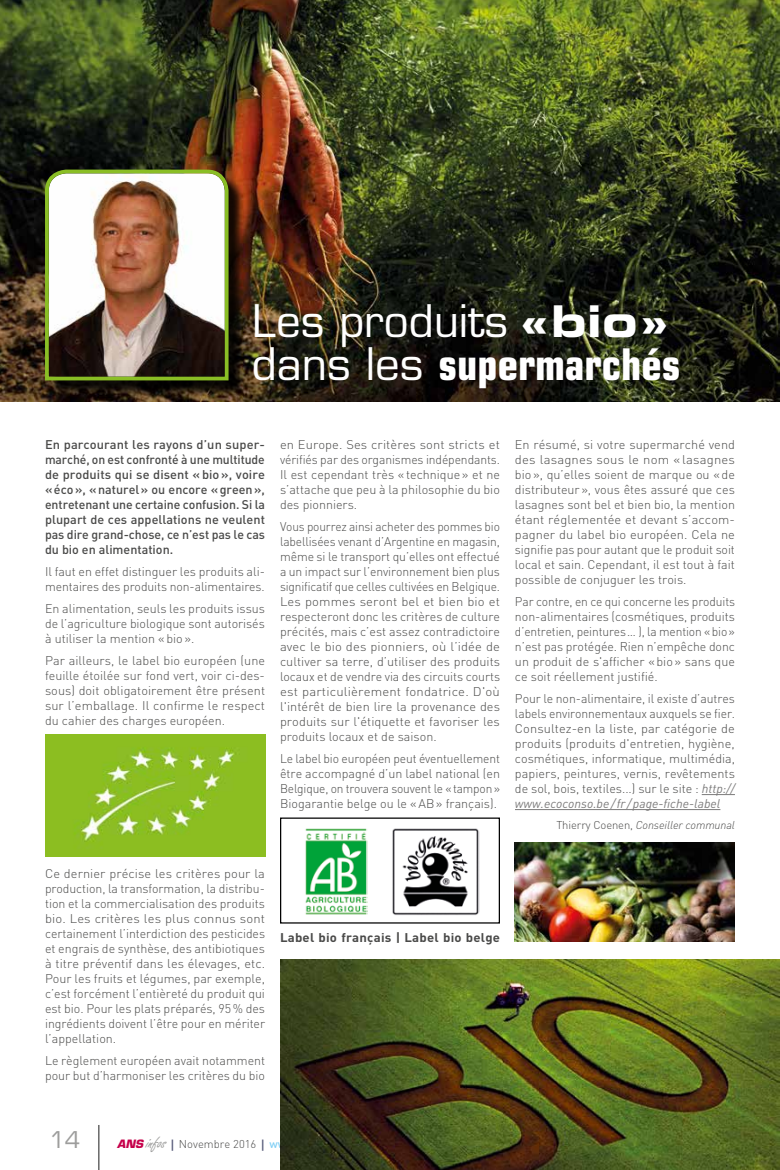
<style>
.page{position:relative;width:780px;height:1170px;background:#fff}
.page>*{position:absolute;margin:0;border:0;box-sizing:border-box;transform-origin:0 0}
.t1{font:43.75px/43.8px "Eurostile LT Std";color:#fff}
.t2{font:22.5px "Eurostile LT Std";color:#9d9d9c}
.t3{font:300 12.5px/15px "DIN";color:#4a4a49;text-align:justify}
.t4{font:300 12.5px/15px "DIN";color:#4a4a49;text-align:justify;scale:.95 1}
.t5{font:500 12.5px/15px "DIN";letter-spacing:-.005em;color:#4a4a49;text-align:justify}
.t6{font:300 12.5px/15px "DIN";color:#4a4a49;text-align:justify;scale:.96 1}
.t7{font:700 12.5px "DIN";letter-spacing:.02em;color:#4a4a49;scale:1.05 1}
.t8{font:500 11.25px "DIN";color:#83d0f5}
.t9{font:italic 300 11.25px "DIN";letter-spacing:-.01em;color:#4a4a49}
.s1{font-family:"Eurostile LT Std Bold Ex 2"}
.s2{font-weight:700;font-stretch:condensed}
.s3{font-weight:400;font-style:italic;color:#7c7b7b}
.s4{font-style:normal}
.s5{font-family:"Eurostile LT Std";font-weight:700;font-style:italic;color:#c6014a}
.s6{font-family:"Freestyle Script";font-weight:400;font-size:17.5px;color:#9d9d9c}
.s7{font-family:"Eurostile LT Std";font-weight:700;color:#585c7a}
.s8{font-weight:300;color:#4a4a49}
</style>
<div class="page">
<hr style="left:98px;top:1124px;width:1px;height:45px;background:#4a4a49">
<img style="left:0;top:0;width:780px;height:402px">
<img style="left:45px;top:734px;width:220px;height:122px">
<div style="left:280px;top:817px;width:220px;height:106px;border:1px solid #000"></div>
<img style="left:392px;top:828px;width:87px;height:87px">
<img style="left:305px;top:828px;width:62px;height:87px">
<hr style="left:701px;top:794px;width:34px;height:1px;background:#7c7b7b">
<hr style="left:515px;top:809px;width:205px;height:1px;background:#7c7b7b">
<div style="left:48px;top:173px;width:197px;height:224px;background:#000;opacity:.9"></div>
<img style="left:43px;top:168px;width:187px;height:214px">
<img style="left:280px;top:959px;width:500px;height:210px">
<img style="left:515px;top:842px;width:220px;height:99px">
<h1 class="t1" style="left:252px;top:299px;width:430px">Les produits <span class="s1">«bio» </span>dans les <span class="s2">supermarchés</span></h1>
<p class="t5" style="left:45px;top:436px;width:221px">En parcourant les rayons d’un super&shy;marché, on est confronté à une multitude de produits qui se disent «bio», voire «éco», «naturel» ou encore «green», entretenant une certaine confusion. Si la plupart de ces appellations ne veulent pas dire grand-chose, ce n’est pas le cas du bio en alimentation.</p>
<p class="t3" style="left:45px;top:563px;width:221px">Il faut en effet distinguer les produits ali&shy;mentaires des produits non-alimentaires.</p>
<p class="t3" style="left:45px;top:600px;width:221px">En alimentation, seuls les produits issus de l’agriculture biologique sont autorisés à utiliser la mention «bio».</p>
<p class="t3" style="left:45px;top:652px;width:221px">Par ailleurs, le label bio européen (une feuille étoilée sur fond vert, voir ci-des&shy;sous) doit obligatoirement être présent sur l’emballage. Il confirme le respect du cahier des charges européen.</p>
<p class="t3" style="left:280px;top:436px;width:221px">en Europe. Ses critères sont stricts et vérifiés par des organismes indépendants.<br>Il est cependant très «technique» et ne s’attache que peu à la philosophie du bio des pionniers.</p>
<p class="t4" style="left:280px;top:518px;width:233px">Vous pourrez ainsi acheter des pommes bio labellisées venant d’Argentine en magasin, même si le transport qu’elles ont effectué a un impact sur l’environnement bien plus significatif que celles cultivées en Belgique.<br>Les pommes seront bel et bien bio et respecteront donc les critères de culture précités, mais c’est assez contradictoire avec le bio des pionniers, où l’idée de cultiver sa terre, d’utiliser des produits locaux et de vendre via des circuits courts est particulièrement fondatrice. D'où l'intérêt de bien lire la provenance des produits sur l'étiquette et favoriser les produits locaux et de saison.</p>
<p class="t3" style="left:280px;top:750px;width:221px">Le label bio européen peut éventuellement être accompagné d’un label national (en Belgique, on trouvera souvent le «tampon» Biogarantie belge ou le «AB» français).</p>
<p class="t3" style="left:45px;top:866px;width:221px">Ce dernier précise les critères pour la production, la transformation, la distribu&shy;tion et la commercialisation des produits bio. Les critères les plus connus sont certainement l’interdiction des pesticides et engrais de synthèse, des antibiotiques à titre préventif dans les élevages, etc.<br>Pour les fruits et légumes, par exemple, c’est forcément l’entièreté du produit qui est bio. Pour les plats préparés, 95% des ingrédients doivent l’être pour en mériter l’appellation.</p>
<p class="t3" style="left:45px;top:1053px;width:221px">Le règlement européen avait notamment pour but d’harmoniser les critères du bio</p>
<p class="t7" style="left:280px;top:929px;width:211px">Label bio français | Label bio belge</p>
<p class="t3" style="left:515px;top:436px;width:221px">En résumé, si votre supermarché vend des lasagnes sous le nom « lasagnes bio», qu’elles soient de marque ou «de distributeur», vous êtes assuré que ces lasagnes sont bel et bien bio, la mention étant réglementée et devant s’accom&shy;pagner du label bio européen. Cela ne signifie pas pour autant que le produit soit local et sain. Cependant, il est tout à fait possible de conjuguer les trois.</p>
<p class="t6" style="left:515px;top:593px;width:231px">Par contre, en ce qui concerne les produits non-alimentaires (cosmétiques, produits d’entretien, peintures… ), la mention «bio» n’est pas protégée. Rien n’empêche donc un produit de s'afficher «bio» sans que ce soit réellement justifié.</p>
<p class="t3" style="left:515px;top:690px;width:221px">Pour le non-alimentaire, il existe d’autres labels environnementaux auxquels se fier.<br>Consultez-en la liste, par catégorie de produits (produits d'entretien, hygiène, cosmétiques, informatique, multimédia, papiers, peintures, vernis, revêtements de sol, bois, textiles...) sur le site : <span class="s3">http:// www.ecoconso.be/fr/page-fiche-label</span></p>
<p class="t9" style="left:556px;top:817px;width:180px"><span class="s4">Thierry Coenen,</span> Conseiller communal</p>
<h2 class="t2" style="left:49px;top:1125px;width:33px">14</h2>
<p class="t8" style="left:117px;top:1136px;width:270px"><span class="s5">ANS</span> <span class="s6">infos</span> <span class="s7">|</span> <span class="s8">Novembre 2016</span> <span class="s7">|</span> www.ans-commune.be</p>
</div>
